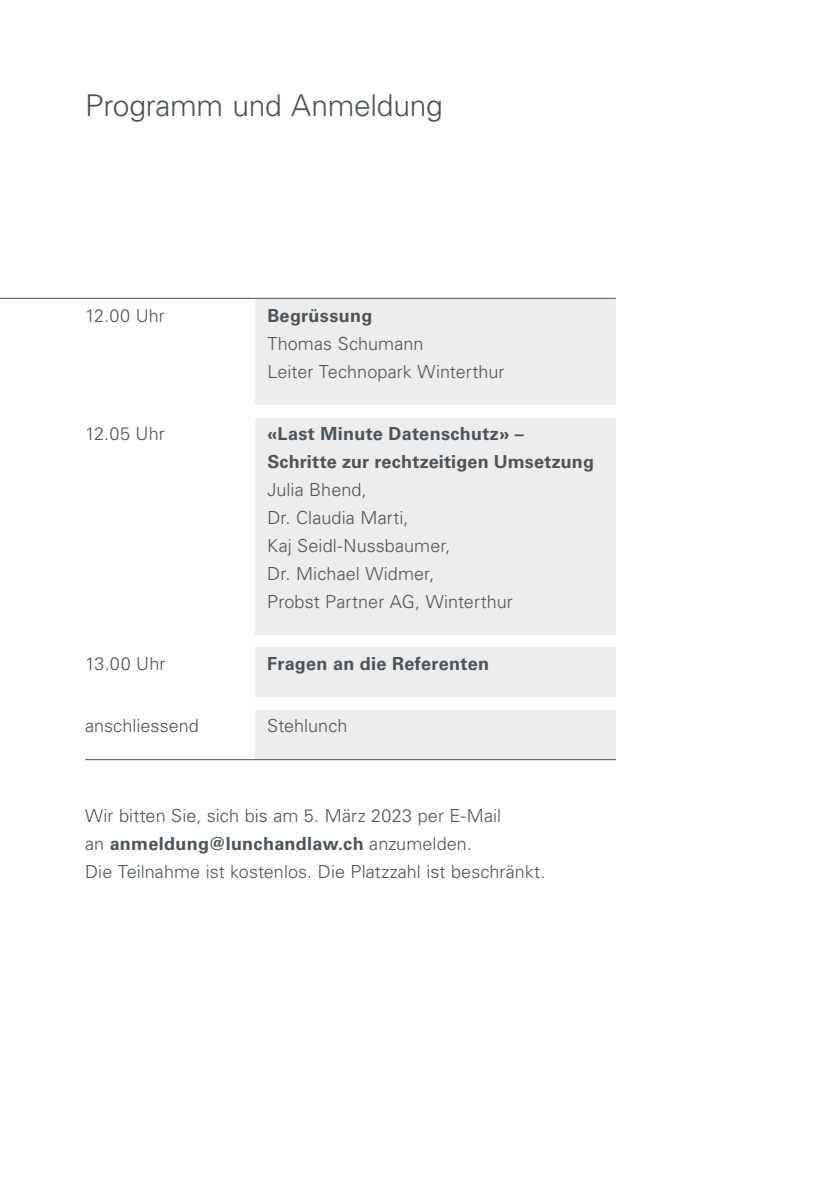
<style>
.page{position:relative;width:840px;height:1191px;background:#fff}
.page>*{position:absolute;margin:0;border:0;box-sizing:border-box;transform-origin:0 0}
.t1{font:300 30px "Univers LT Std";letter-spacing:-.01em;color:#4a545a}
.t2{font:300 18px/28px "Univers LT Std";letter-spacing:.005em;color:#4a545a}
.t3{font:700 18px/28px "Univers LT Std";letter-spacing:.015em;color:#4a545a}
.s1{font-weight:700}
</style>
<div class="page">
<div style="left:255px;top:299px;width:360px;height:106px;background:#ededee"></div>
<div style="left:255px;top:418px;width:360px;height:216px;background:#ededee"></div>
<div style="left:255px;top:647px;width:360px;height:50px;background:#ededee"></div>
<div style="left:255px;top:709px;width:360px;height:50px;background:#ededee"></div>
<hr style="left:0;top:298px;width:615px;height:1px;background:#4a545a">
<hr style="left:85px;top:759px;width:530px;height:1px;background:#4a545a">
<h1 class="t1" style="left:85px;top:87px;width:359px">Programm und Anmeldung</h1>
<p class="t2" style="left:85px;top:302px;width:81px">12.00 Uhr</p>
<p class="t3" style="left:267px;top:302px;width:106px">Begrüssung</p>
<p class="t2" style="left:267px;top:330px;width:238px">Thomas Schumann<br>Leiter Technopark Winterthur</p>
<p class="t2" style="left:85px;top:420px;width:81px">12.05 Uhr</p>
<p class="t3" style="left:267px;top:420px;width:328px">«Last Minute Datenschutz» –<br>Schritte zur rechtzeitigen Umsetzung</p>
<p class="t2" style="left:267px;top:476px;width:247px">Julia Bhend,<br>Dr. Claudia Marti,<br>Kaj Seidl-Nussbaumer,<br>Dr. Michael Widmer,<br>Probst Partner AG, Winterthur</p>
<p class="t2" style="left:85px;top:650px;width:82px">13.00 Uhr</p>
<p class="t3" style="left:267px;top:650px;width:223px">Fragen an die Referenten</p>
<p class="t2" style="left:85px;top:712px;width:115px">anschliessend</p>
<p class="t2" style="left:267px;top:712px;width:82px">Stehlunch</p>
<p class="t2" style="left:85px;top:802px;width:461px">Wir bitten Sie, sich bis am 5. März 2023 per E-Mail<br>an <span class="s1">anmeldung@lunchandlaw.ch</span> anzumelden.<br>Die Teilnahme ist kostenlos. Die Platzzahl ist beschränkt.</p>
</div>
